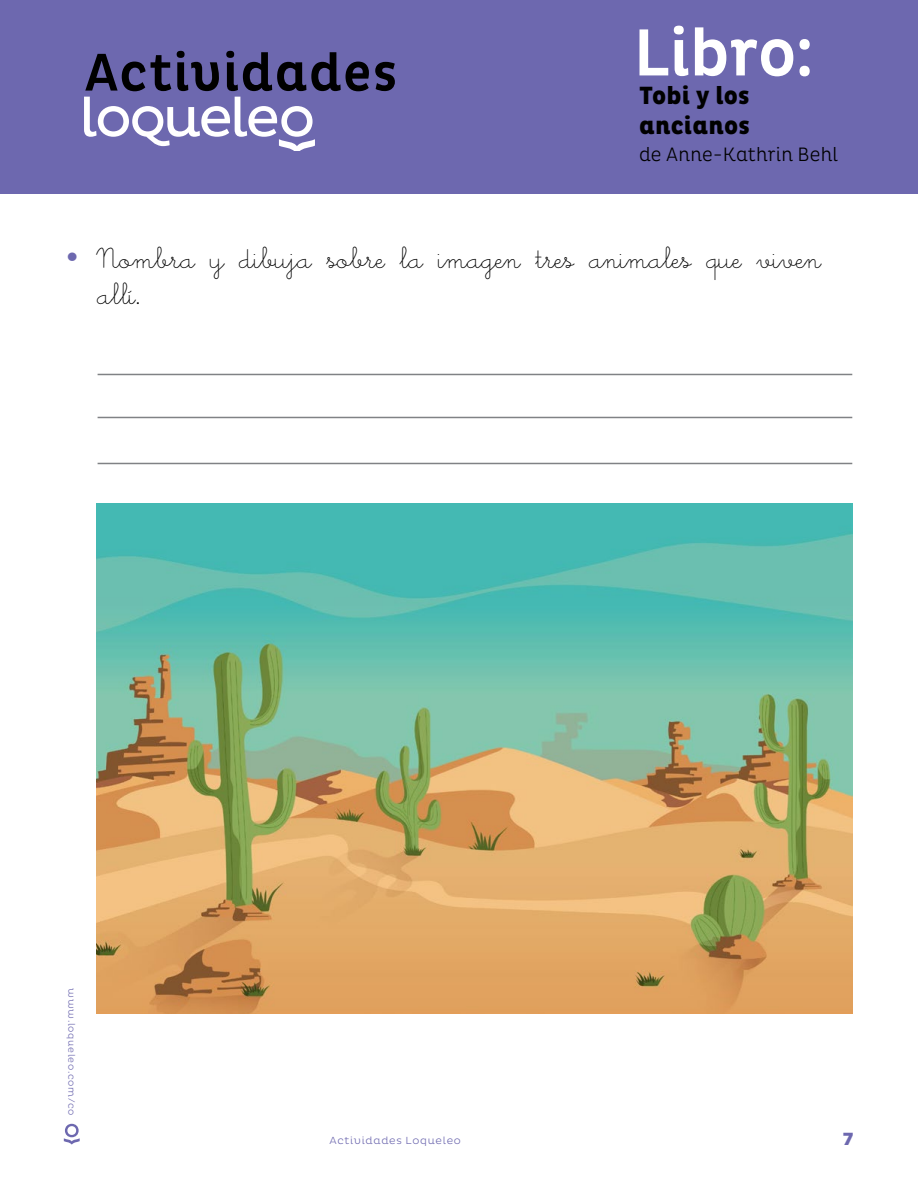
<style>
.page{position:relative;width:918px;height:1188px;background:#fff}
.page>*{position:absolute;margin:0;border:0;box-sizing:border-box;transform-origin:0 0}
.t1{font:500 67.65px "Pluto Cond";letter-spacing:-.005em;color:#fff}
.t2{font:500 54px "Pluto Cond";letter-spacing:.02em;color:#000}
.t3{font:30px/36px "Little Days";color:#000}
.t4{font:800 25.35px/30.5px "Pluto Cond";letter-spacing:.005em;color:#000}
.t5{font:300 19.8px "Pluto Cond";letter-spacing:.01em;color:#000}
.t6{font:800 18px "Pluto";color:#6d68af}
.t7{font:300 10.5px "Pluto";letter-spacing:.065em;color:#6d68af}
.t8{font:300 9.45px "Pluto";letter-spacing:.07em;color:#6d68af}
.s1{font-family:"Iowan Old Style";color:#6d68af}
</style>
<div class="page">
<div style="left:0;top:0;width:918px;height:194px;background:#6d68af"></div>
<svg style="left:64px;top:1124px;width:16px;height:20px"></svg>
<svg style="left:84px;top:97px;width:231px;height:54px"></svg>
<hr style="left:98px;top:374px;width:754px;height:1px;background:#808285">
<hr style="left:98px;top:417px;width:754px;height:1px;background:#808285">
<hr style="left:98px;top:463px;width:754px;height:1px;background:#808285">
<img style="left:97px;top:503px;width:756px;height:511px">
<h2 class="t2" style="left:85px;top:42px;width:314px">Actividades</h2>
<h1 class="t1" style="left:633px;top:14px;width:183px">Libro:</h1>
<p class="t4" style="left:639px;top:81px;width:112px">Tobi y los ancianos</p>
<p class="t5" style="left:639px;top:143px;width:201px">de Anne-Kathrin Behl</p>
<p class="t3" style="left:98px;top:245px;width:725px;text-indent:-34px"><span class="s1">•</span> Nombra y dibuja sobre la imagen tres animales que viven allí.</p>
<p class="t8" style="left:77px;top:988px;width:129px;rotate:90deg">www.loqueleo.com/co</p>
<p class="t7" style="left:330px;top:1135px;width:133px">Actividades Loqueleo</p>
<p class="t6" style="left:843px;top:1128px;width:12px">7</p>
</div>
